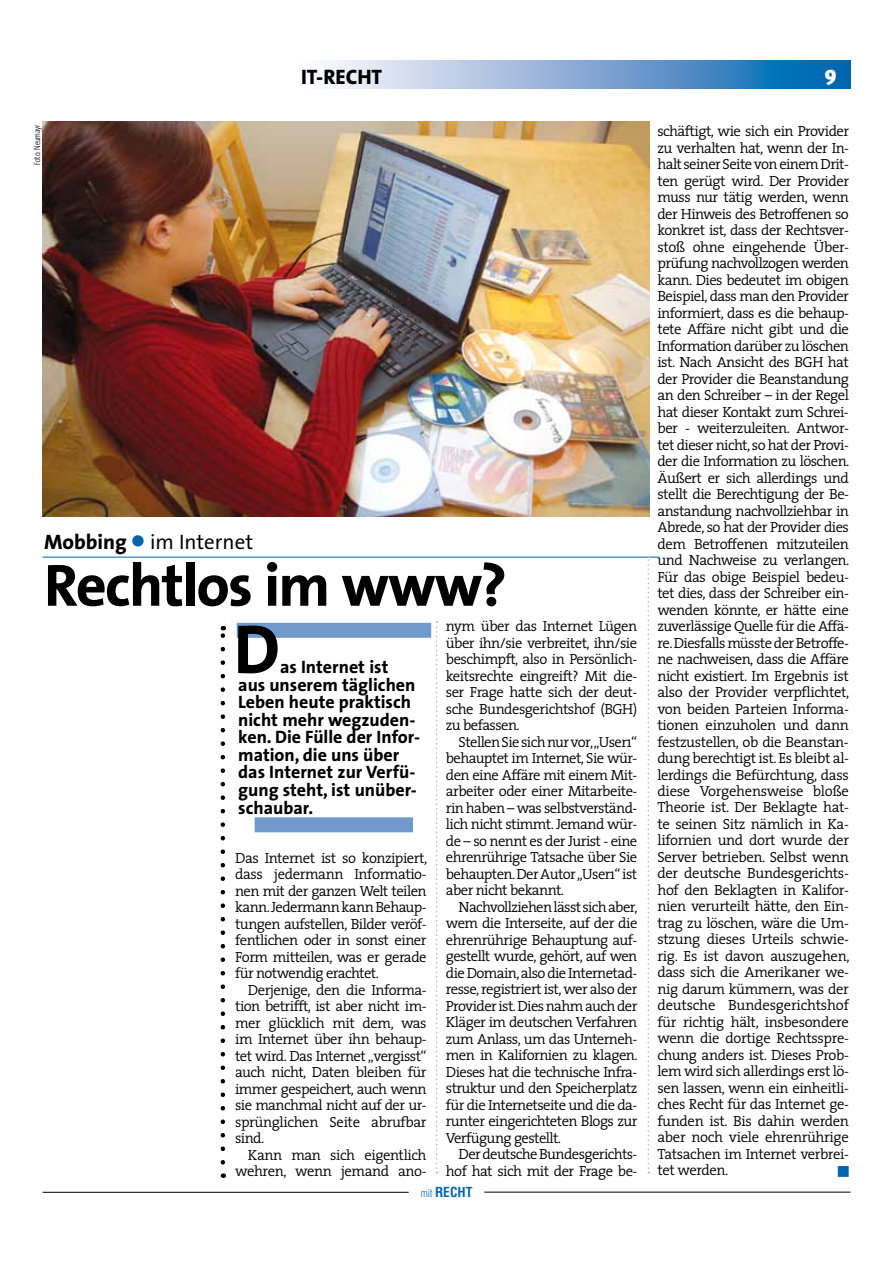
<style>
.page{position:relative;width:893px;height:1263px;background:#fff}
.page>*{position:absolute;margin:0;border:0;box-sizing:border-box;transform-origin:0 0}
.t1{font:700 70.05px "The Sans Correspondence";color:#000}
.t2{font:700 60px "The Sans Correspondence";letter-spacing:-.03em;color:#000}
.t3{font:21px "The Sans Correspondence";color:#000}
.t4{font:800 21px "The Sans";color:#000}
.t5{font:900 21px "Meta Plus";color:#fff}
.t6{font:700 18px/17.5px "The Sans Correspondence";color:#000}
.t7{font:300 14.7px/16.5px "The Serif";letter-spacing:-.04em;color:#000;text-align:justify}
.t8{font:14.7px "Zapf Dingbats";color:#0064ad}
.t9{font:700 condensed 13.5px "Helvetica";color:#0064ad}
.t10{font:300 9px "The Sans Condensed";letter-spacing:-.01em;color:#000;scale:.9 1}
.s1{font-weight:700}
.s2{color:#0064ad}
.s3{font-weight:300;font-size:10.5px}
</style>
<div class="page">
<svg style="left:327px;top:60px;width:523px;height:28px;background:#7ca8d3"></svg>
<hr style="left:43px;top:1192px;width:366px;height:1px;background:#000">
<hr style="left:484px;top:1192px;width:366px;height:1px;background:#000">
<div style="left:255px;top:817px;width:158px;height:15px;background:#709acc"></div>
<div style="left:237px;top:623px;width:194px;height:15px;background:#709acc"></div>
<hr style="left:43px;top:557px;width:616px;height:1px;background:#0064ad">
<svg style="left:221px;top:626px;width:4px;height:536px"></svg>
<svg style="left:436px;top:621px;width:2px;height:552px"></svg>
<svg style="left:648px;top:556px;width:1px;height:617px"></svg>
<img style="left:43px;top:122px;width:606px;height:395px">
<h3 class="t4" style="left:301px;top:59px;width:83px">IT-RECHT</h3>
<h3 class="t5" style="left:824px;top:62px;width:13px">9</h3>
<p class="t10" style="left:32px;top:165px;width:46px;rotate:-90deg">Foto: Neumayr</p>
<h3 class="t3" style="left:44px;top:530px;width:211px"><span class="s1">Mobbing</span> <span class="s2">●</span> im Internet</h3>
<h2 class="t2" style="left:44px;top:553px;width:464px">Rechtlos im www?</h2>
<h1 class="t1" style="left:234px;top:611px;width:48px">D</h1>
<p class="t6" style="left:238px;top:659px;width:183px;text-indent:42px">as Internet ist aus unserem täglichen<br>Leben heute praktisch nicht mehr wegzuden&shy;ken. Die Fülle der Infor&shy;mation, die uns über das Internet zur Verfü&shy;gung steht, ist unüber&shy;schaubar.</p>
<p class="t7" style="left:235px;top:849px;width:194px">Das Internet ist so konzipiert, dass jedermann Informatio&shy;nen mit der ganzen Welt teilen kann. Jedermann kann Behaup&shy;tungen aufstellen, Bilder veröf&shy;fentlichen oder in sonst einer Form mitteilen, was er gerade für notwendig erachtet.</p>
<p class="t7" style="left:235px;top:981px;width:193px;text-indent:13px">Derjenige, den die Informa&shy;tion betrifft, ist aber nicht im&shy;mer glücklich mit dem, was im Internet über ihn behaup&shy;tet wird. Das Internet „vergisst“ auch nicht, Daten bleiben für immer gespeichert, auch wenn sie manchmal nicht auf der ur&shy;sprünglichen Seite abrufbar sind.</p>
<p class="t7" style="left:235px;top:1146px;width:193px;text-align:right">Kann man sich eigentlich wehren, wenn jemand ano-</p>
<p class="t7" style="left:446px;top:618px;width:193px">nym über das Internet Lügen über ihn/sie verbreitet, ihn/sie beschimpft, also in Persönlich&shy;keitsrechte eingreift? Mit die&shy;ser Frage hatte sich der deut&shy;sche Bundesgerichtshof (BGH) zu befassen.</p>
<p class="t7" style="left:446px;top:733px;width:193px;text-indent:13px">Stellen Sie sich nur vor,„User1“ behauptet im Internet, Sie wür&shy;den eine Affäre mit einem Mit&shy;arbeiter oder einer Mitarbeite&shy;rin haben – was selbstverständ&shy;lich nicht stimmt. Jemand wür&shy;de – so nennt es der Jurist - eine ehrenrührige Tatsache über Sie behaupten. Der Autor „User1“ ist aber nicht bekannt.</p>
<p class="t7" style="left:446px;top:898px;width:193px;text-indent:13px">Nachvollziehen lässt sich aber, wem die Interseite, auf der die ehrenrührige Behauptung auf&shy;gestellt wurde, gehört, auf wen die Domain, also die Internetad&shy;resse, registriert ist, wer also der Provider ist. Dies nahm auch der Kläger im deutschen Verfahren zum Anlass, um das Unterneh&shy;men in Kalifornien zu klagen.<br>Dieses hat die technische Infra&shy;struktur und den Speicherplatz für die Internetseite und die da&shy;runter eingerichteten Blogs zur Verfügung gestellt.</p>
<p class="t7" style="left:446px;top:1145px;width:193px;text-align:right">Der deutsche Bundesgerichts&shy;hof hat sich mit der Frage be-</p>
<p class="t9" style="left:421px;top:1183px;width:53px"><span class="s3">mit</span> RECHT</p>
<p class="t7" style="left:657px;top:122px;width:194px">schäftigt, wie sich ein Provider zu verhalten hat, wenn der In&shy;halt seiner Seite von einem Drit&shy;ten gerügt wird. Der Provider muss nur tätig werden, wenn der Hinweis des Betroffenen so konkret ist, dass der Rechtsver&shy;stoß ohne eingehende Über&shy;prüfung nachvollzogen werden kann. Dies bedeutet im obigen Beispiel, dass man den Provider informiert, dass es die behaup&shy;tete Affäre nicht gibt und die Information darüber zu löschen ist. Nach Ansicht des BGH hat der Provider die Beanstandung an den Schreiber – in der Regel hat dieser Kontakt zum Schrei&shy;ber - weiterzuleiten. Antwor&shy;tet dieser nicht, so hat der Provi&shy;der die Information zu löschen.<br>Äußert er sich allerdings und stellt die Berechtigung der Be&shy;anstandung nachvollziehbar in Abrede, so hat der Provider dies dem Betroffenen mitzuteilen und Nachweise zu verlangen.<br>Für das obige Beispiel bedeu&shy;tet dies, dass der Schreiber ein&shy;wenden könnte, er hätte eine zuverlässige Quelle für die Affä&shy;re. Diesfalls müsste der Betroffe&shy;ne nachweisen, dass die Affäre nicht existiert. Im Ergebnis ist also der Provider verpflichtet, von beiden Parteien Informa&shy;tionen einzuholen und dann festzustellen, ob die Beanstan&shy;dung berechtigt ist. Es bleibt al&shy;lerdings die Befürchtung, dass diese Vorgehensweise bloße Theorie ist. Der Beklagte hat&shy;te seinen Sitz nämlich in Ka&shy;lifornien und dort wurde der Server betrieben. Selbst wenn der deutsche Bundesgerichts&shy;hof den Beklagten in Kalifor&shy;nien verurteilt hätte, den Ein&shy;trag zu löschen, wäre die Um&shy;stzung dieses Urteils schwie&shy;rig. Es ist davon auszugehen, dass sich die Amerikaner we&shy;nig darum kümmern, was der deutsche Bundesgerichtshof für richtig hält, insbesondere wenn die dortige Rechtsspre&shy;chung anders ist. Dieses Prob&shy;lem wird sich allerdings erst lö&shy;sen lassen, wenn ein einheitli&shy;ches Recht für das Internet ge&shy;funden ist. Bis dahin werden aber noch viele ehrenrührige Tatsachen im Internet verbrei&shy;tet werden.</p>
<p class="t8" style="left:838px;top:1164px;width:13px">■</p>
</div>
